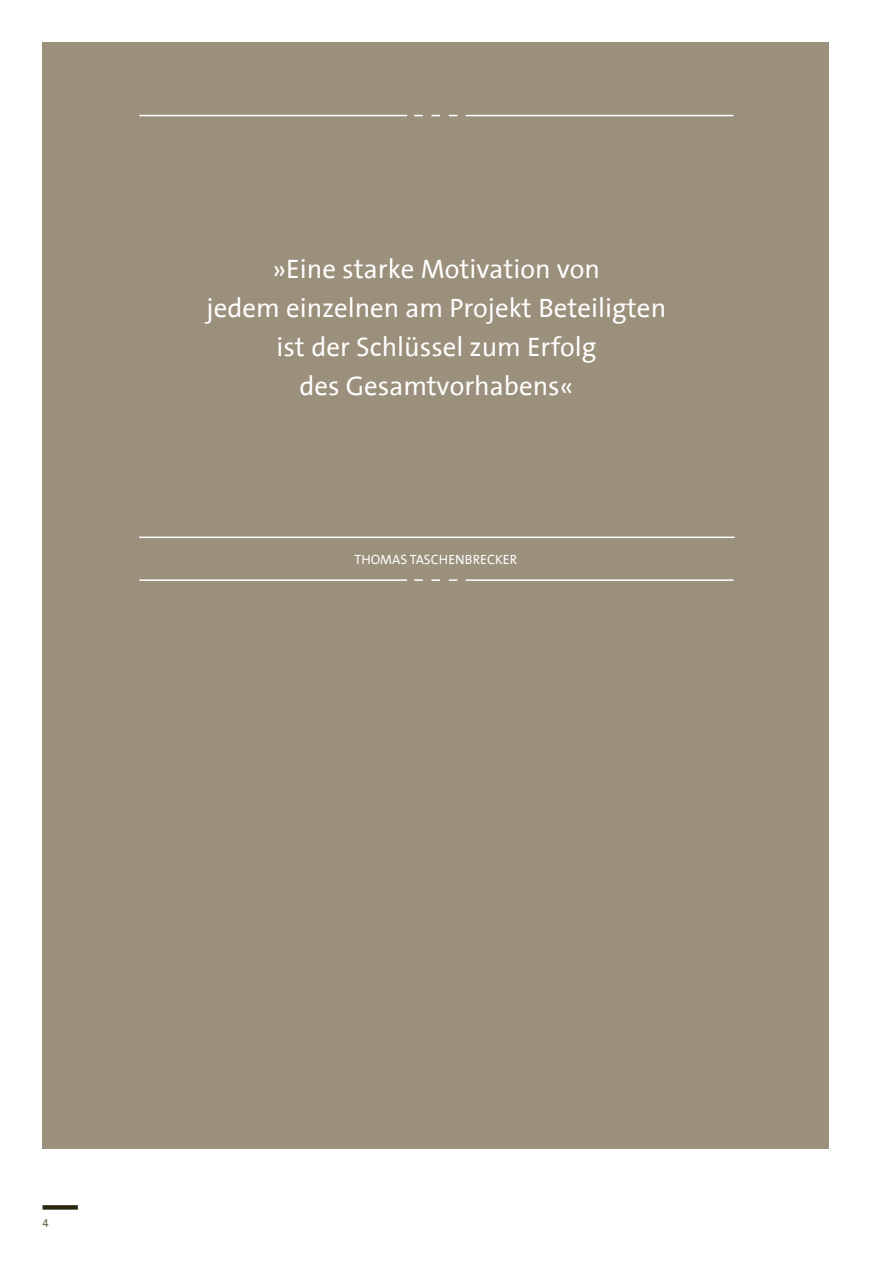
<style>
.page{position:relative;width:893px;height:1263px;background:#fff}
.page>*{position:absolute;margin:0;border:0;box-sizing:border-box;transform-origin:0 0}
.t1{font:27px/39px "The Sans Office";color:#fff;text-align:center}
.t2{font:13.5px "The Sans Office";color:#fff}
.t3{font:11.25px "The Sans Office";color:#5d5138}
</style>
<div class="page">
<div style="left:0;top:0;width:893px;height:1148px;background:#9b907c"></div>
<hr style="left:139px;top:115px;width:268px;height:1px;background:#fff">
<hr style="left:466px;top:115px;width:267px;height:1px;background:#fff">
<svg style="left:414px;top:115px;width:43px;height:1px"></svg>
<hr style="left:139px;top:536px;width:596px;height:2px;background:#fff">
<hr style="left:139px;top:579px;width:268px;height:2px;background:#fff">
<hr style="left:466px;top:579px;width:267px;height:2px;background:#fff">
<svg style="left:414px;top:579px;width:43px;height:2px"></svg>
<div style="left:0;top:0;width:893px;height:1263px;border:42px solid #fff"></div>
<div style="left:829px;top:0;width:64px;height:1263px;background:#fff"></div>
<div style="left:43px;top:1205px;width:35px;height:5px;background:#2c2710"></div>
<p class="t1" style="left:207px;top:250px;width:461px">»Eine starke Motivation von<br>jedem einzelnen am Projekt Beteiligten ist der Schlüssel zum Erfolg<br>des Gesamtvorhabens«</p>
<p class="t2" style="left:355px;top:552px;width:164px">THOMAS TASCHENBRECKER</p>
<p class="t3" style="left:43px;top:1216px;width:8px">4</p>
</div>
